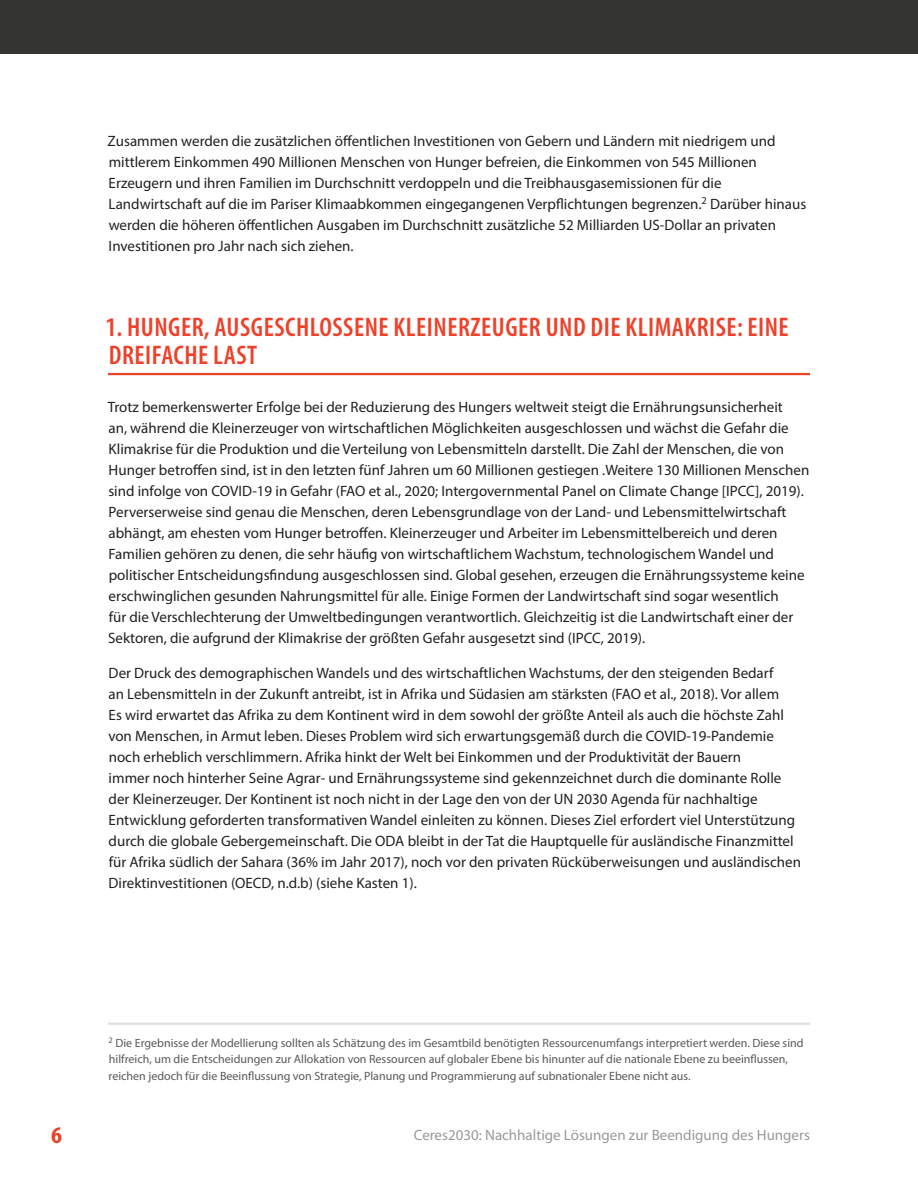
<style>
.page{position:relative;width:918px;height:1188px;background:#fff}
.page>*{position:absolute;margin:0;border:0;box-sizing:border-box;transform-origin:0 0}
.t1{font:600 condensed 27px/28.5px "Myriad Pro";letter-spacing:.02em;color:#ed412a}
.t2{font:700 condensed 24px "Myriad Pro";color:#ed412a;scale:1.07 1}
.Body{font:15px/21px "Myriad Pro";color:#231f20}
.t3{font:15px "Myriad Pro";color:#999}
.Footnotes{font:12px/16.5px "Myriad Pro";color:#58595b}
</style>
<div class="page">
<div style="left:0;top:0;width:918px;height:54px;background:#353634"></div>
<hr style="left:108px;top:1023px;width:702px;height:2px;background:#e0e0e0">
<hr style="left:108px;top:373px;width:702px;height:2px;background:#ed412a">
<p class="Body" style="left:108px;top:130px;width:700px">Zusammen werden die zusätzlichen öffentlichen Investitionen von Gebern und Ländern mit niedrigem und mittlerem Einkommen 490 Millionen Menschen von Hunger befreien, die Einkommen von 545 Millionen Erzeugern und ihren Familien im Durchschnitt verdoppeln und die Treibhausgasemissionen für die Landwirtschaft auf die im Pariser Klimaabkommen eingegangenen Verpflichtungen begrenzen.<sup>2</sup> Darüber hinaus werden die höheren öffentlichen Ausgaben im Durchschnitt zusätzliche 52 Milliarden US-Dollar an privaten Investitionen pro Jahr nach sich ziehen.</p>
<h1 class="t1" style="left:106px;top:312px;width:685px">1. HUNGER, AUSGESCHLOSSENE KLEINERZEUGER UND DIE KLIMAKRISE: EINE<br>DREIFACHE LAST</h1>
<p class="Body" style="left:108px;top:397px;width:703px">Trotz bemerkenswerter Erfolge bei der Reduzierung des Hungers weltweit steigt die Ernährungsunsicherheit<br>an, während die Kleinerzeuger von wirtschaftlichen Möglichkeiten ausgeschlossen und wächst die Gefahr die Klimakrise für die Produktion und die Verteilung von Lebensmitteln darstellt. Die Zahl der Menschen, die von Hunger betroffen sind, ist in den letzten fünf Jahren um 60 Millionen gestiegen .Weitere 130 Millionen Menschen sind infolge von COVID-19 in Gefahr (FAO et al., 2020; Intergovernmental Panel on Climate Change [IPCC], 2019).<br>Perverserweise sind genau die Menschen, deren Lebensgrundlage von der Land- und Lebensmittelwirtschaft abhängt, am ehesten vom Hunger betroffen. Kleinerzeuger und Arbeiter im Lebensmittelbereich und deren Familien gehören zu denen, die sehr häufig von wirtschaftlichem Wachstum, technologischem Wandel und politischer Entscheidungsfindung ausgeschlossen sind. Global gesehen, erzeugen die Ernährungssysteme keine erschwinglichen gesunden Nahrungsmittel für alle. Einige Formen der Landwirtschaft sind sogar wesentlich<br>für die Verschlechterung der Umweltbedingungen verantwortlich. Gleichzeitig ist die Landwirtschaft einer der Sektoren, die aufgrund der Klimakrise der größten Gefahr ausgesetzt sind (IPCC, 2019).</p>
<p class="Body" style="left:108px;top:662px;width:694px">Der Druck des demographischen Wandels und des wirtschaftlichen Wachstums, der den steigenden Bedarf<br>an Lebensmitteln in der Zukunft antreibt, ist in Afrika und Südasien am stärksten (FAO et al., 2018). Vor allem<br>Es wird erwartet das Afrika zu dem Kontinent wird in dem sowohl der größte Anteil als auch die höchste Zahl von Menschen, in Armut leben. Dieses Problem wird sich erwartungsgemäß durch die COVID-19-Pandemie noch erheblich verschlimmern. Afrika hinkt der Welt bei Einkommen und der Produktivität der Bauern<br>immer noch hinterher Seine Agrar- und Ernährungssysteme sind gekennzeichnet durch die dominante Rolle der Kleinerzeuger. Der Kontinent ist noch nicht in der Lage den von der UN 2030 Agenda für nachhaltige Entwicklung geforderten transformativen Wandel einleiten zu können. Dieses Ziel erfordert viel Unterstützung durch die globale Gebergemeinschaft. Die ODA bleibt in der Tat die Hauptquelle für ausländische Finanzmittel für Afrika südlich der Sahara (36% im Jahr 2017), noch vor den privaten Rücküberweisungen und ausländischen Direktinvestitionen (OECD, n.d.b) (siehe Kasten 1).</p>
<p class="Footnotes" style="left:109px;top:1035px;width:697px"><sup>2</sup> Die Ergebnisse der Modellierung sollten als Schätzung des im Gesamtbild benötigten Ressourcenumfangs interpretiert werden. Diese sind hilfreich, um die Entscheidungen zur Allokation von Ressourcen auf globaler Ebene bis hinunter auf die nationale Ebene zu beeinflussen, reichen jedoch für die Beeinflussung von Strategie, Planung und Programmierung auf subnationaler Ebene nicht aus.</p>
<h2 class="t2" style="left:51px;top:1120px;width:12px">6</h2>
<p class="t3" style="left:414px;top:1125px;width:398px">Ceres2030: Nachhaltige Lösungen zur Beendigung des Hungers</p>
</div>
